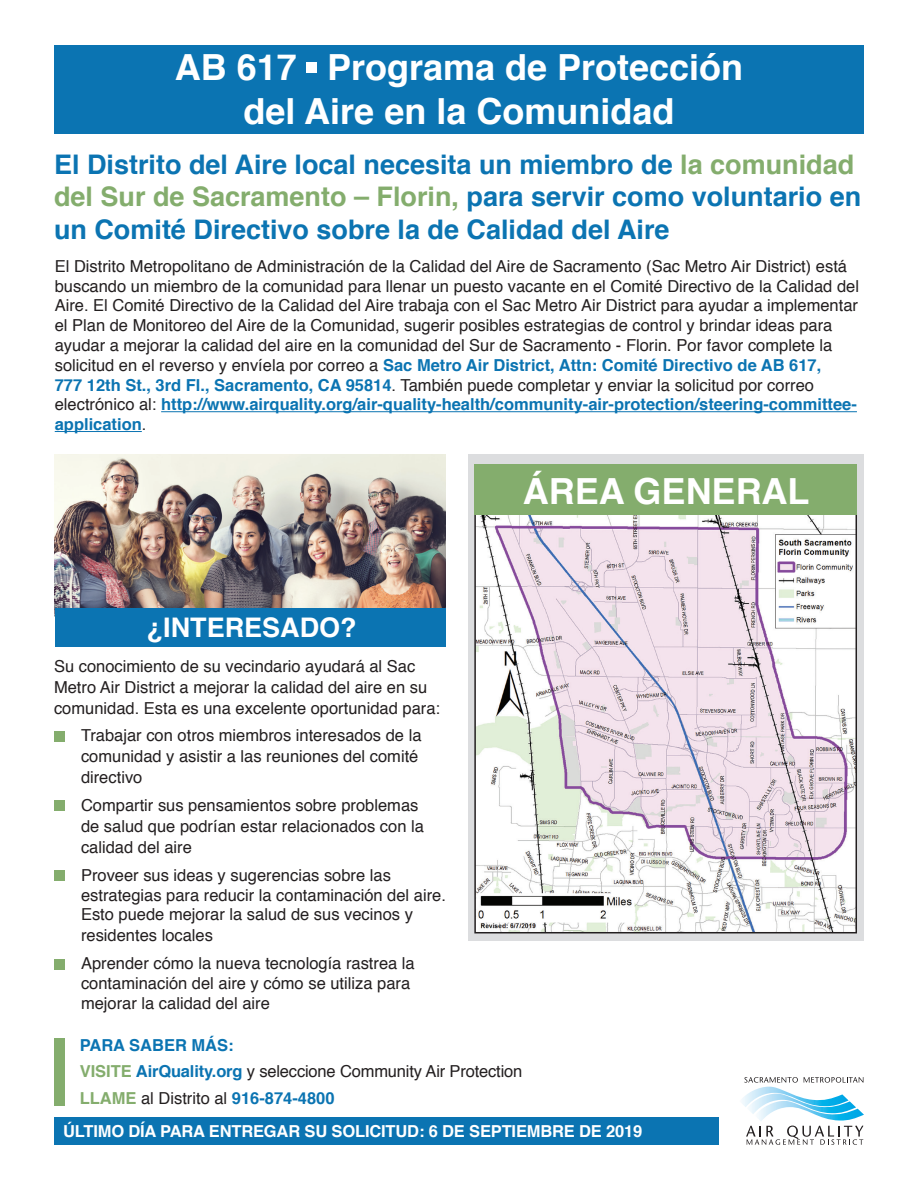
<style>
.page{position:relative;width:918px;height:1188px;background:#fff}
.page>*{position:absolute;margin:0;border:0;box-sizing:border-box;transform-origin:0 0}
.t1{font:700 36px "Helvetica";color:#fff}
.t2{font:700 27px/32.4px "Helvetica";color:#0b74b2}
.t3{font:700 27px "Helvetica";color:#fff}
.t4{font:16.5px/19.8px "Helvetica";color:#231f20}
.t5{font:700 16.5px "Helvetica";letter-spacing:-.01em;color:#fff}
.t6{font:700 16.5px "Helvetica";color:#0b74b2}
.s1{color:#84ad6d}
.s2{font-weight:700;color:#0b74b2}
.s3{font-weight:700;color:#84ad6d}
</style>
<div class="page">
<hr style="left:161px;top:411px;width:696px;height:1px;background:#0b74b2">
<hr style="left:55px;top:431px;width:87px;height:1px;background:#0b74b2">
<svg style="left:742px;top:1077px;width:122px;height:68px"></svg>
<svg style="left:468px;top:454px;width:395px;height:487px;background:#c5c6c6"></svg>
<div style="left:54px;top:1118px;width:664px;height:27px;background:#0b74b2"></div>
<img style="left:55px;top:455px;width:391px;height:154px">
<div style="left:55px;top:609px;width:391px;height:38px;background:#0b74b2"></div>
<div style="left:54px;top:731px;width:10px;height:10px;background:#84ad6d"></div>
<div style="left:54px;top:801px;width:10px;height:10px;background:#84ad6d"></div>
<div style="left:54px;top:871px;width:10px;height:10px;background:#84ad6d"></div>
<div style="left:54px;top:959px;width:10px;height:10px;background:#84ad6d"></div>
<img style="left:476px;top:515px;width:379px;height:416px">
<div style="left:474px;top:465px;width:383px;height:50px;background:#84ad6d"></div>
<div style="left:54px;top:1038px;width:10px;height:68px;background:#84ad6d"></div>
<div style="left:54px;top:45px;width:810px;height:89px;background:#0b74b2"></div>
<div style="left:307px;top:63px;width:10px;height:10px;background:#fff"></div>
<p class="t1" style="left:175px;top:39px;width:570px">AB 617 Programa de Protección</p>
<p class="t1" style="left:244px;top:82px;width:432px">del Aire en la Comunidad</p>
<p class="t2" style="left:54px;top:148px;width:809px">El Distrito del Aire local necesita un miembro de <span class="s1">la comunidad del Sur de Sacramento – Florin,</span> para servir como voluntario en un Comité Directivo sobre la de Calidad del Aire</p>
<p class="t4" style="left:55px;top:257px;width:806px">El Distrito Metropolitano de Administración de la Calidad del Aire de Sacramento (Sac Metro Air District) está buscando un miembro de la comunidad para llenar un puesto vacante en el Comité Directivo de la Calidad del Aire. El Comité Directivo de la Calidad del Aire trabaja con el Sac Metro Air District para ayudar a implementar el Plan de Monitoreo del Aire de la Comunidad, sugerir posibles estrategias de control y brindar ideas para ayudar a mejorar la calidad del aire en la comunidad del Sur de Sacramento - Florin. Por favor complete la solicitud en el reverso y envíela por correo a <span class="s2">Sac Metro Air District, Attn: Comité Directivo de AB 617,<br>777 12th St., 3rd Fl., Sacramento, CA 95814</span>. También puede completar y enviar la solicitud por correo electrónico al: <span class="s2">http://www.airquality.org/air-quality-health/community-air-protection/steering-committee&shy;application</span>.</p>
<p class="t3" style="left:147px;top:606px;width:212px">¿INTERESADO?</p>
<p class="t4" style="left:54px;top:656px;width:388px;line-height:21px">Su conocimiento de su vecindario ayudará al Sac<br>Metro Air District a mejorar la calidad del aire en su comunidad. Esta es una excelente oportunidad para:</p>
<p class="t4" style="left:81px;top:726px;width:342px;line-height:21px">Trabajar con otros miembros interesados de la comunidad y asistir a las reuniones del comité directivo</p>
<p class="t4" style="left:81px;top:795px;width:345px;line-height:21px">Compartir sus pensamientos sobre problemas de salud que podrían estar relacionados con la calidad del aire</p>
<p class="t4" style="left:81px;top:865px;width:366px;line-height:20.2px">Proveer sus ideas y sugerencias sobre las estrategias para reducir la contaminación del aire.<br>Esto puede mejorar la salud de sus vecinos y residentes locales</p>
<p class="t4" style="left:81px;top:954px;width:335px">Aprender cómo la nueva tecnología rastrea la contaminación del aire y cómo se utiliza para mejorar la calidad del aire</p>
<p class="t1" style="left:523px;top:462px;width:288px">ÁREA GENERAL</p>
<p class="t6" style="left:80px;top:1031px;width:156px">PARA SABER MÁS:</p>
<p class="t4" style="left:80px;top:1062px;width:444px"><span class="s3">VISITE</span> <span class="s2">AirQuality.org</span> y seleccione Community Air Protection</p>
<p class="t4" style="left:80px;top:1088px;width:256px"><span class="s3">LLAME</span> al Distrito al <span class="s2">916-874-4800</span></p>
<p class="t5" style="left:63px;top:1118px;width:581px">ÚLTIMO DÍA PARA ENTREGAR SU SOLICITUD: 6 DE SEPTIEMBRE DE 2019</p>
</div>
